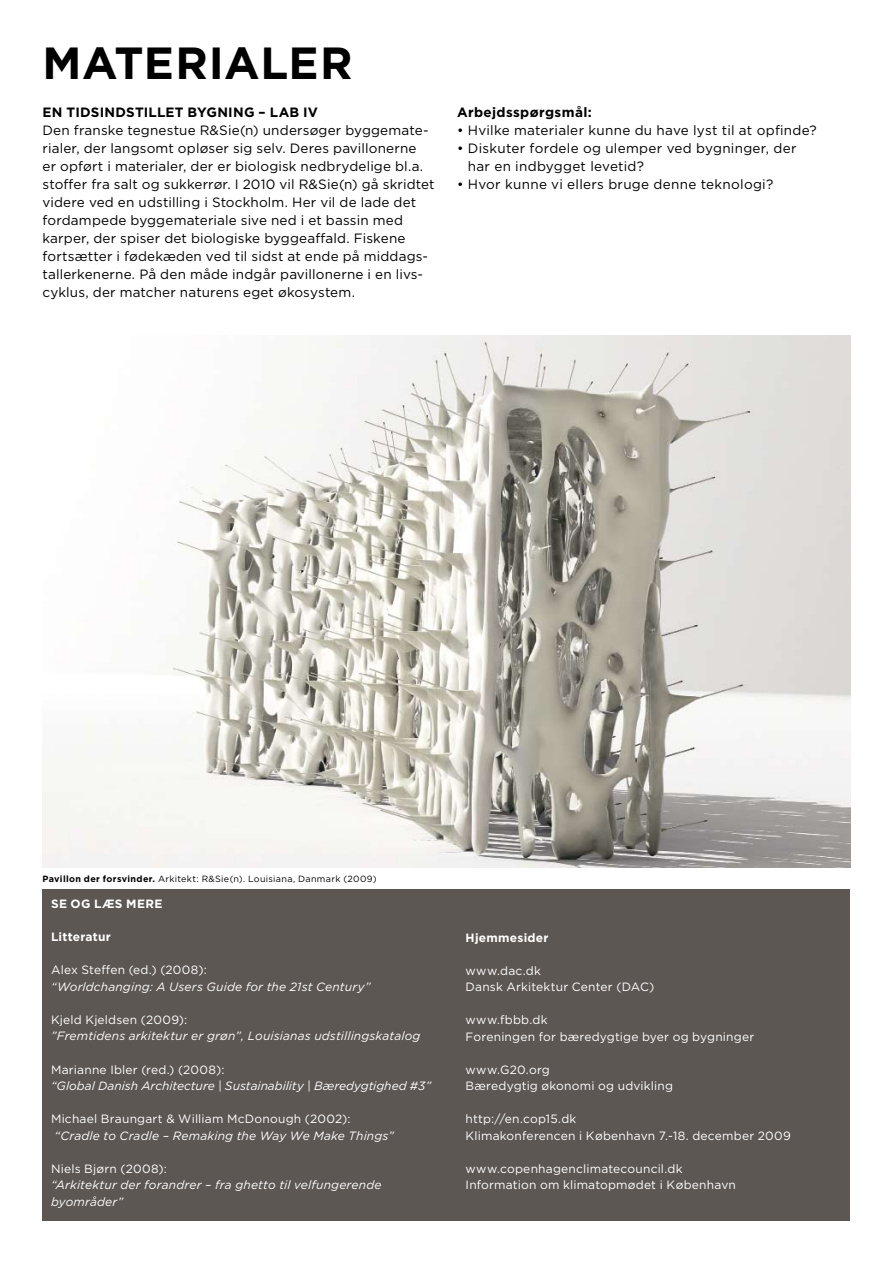
<style>
.page{position:relative;width:893px;height:1263px;background:#fff}
.page>*{position:absolute;margin:0;border:0;box-sizing:border-box;transform-origin:0 0}
.t1{font:700 45px "Gotham";color:#000}
.t2{font:13.5px/18px "Gotham";letter-spacing:.015em;color:#000}
.t3{font:700 13.5px "Gotham";letter-spacing:.02em;color:#000}
.t4{font:12px/16.5px "Gotham";letter-spacing:.02em;color:#fff}
.t5{font:italic 12px/16.5px "Gotham";letter-spacing:.01em;color:#fff}
.t6{font:700 12px "Gotham";letter-spacing:.025em;color:#fff}
.t7{font:9px "Gotham";letter-spacing:.035em;color:#000}
.s1{font-weight:700}
</style>
<div class="page">
<div style="left:43px;top:889px;width:807px;height:331px;background:#5d5753"></div>
<img style="left:43px;top:336px;width:807px;height:531px">
<h1 class="t1" style="left:43px;top:33px;width:132px">MATERIALER</h1>
<p class="t3" style="left:43px;top:103px;width:238px">En tidsin dstillet bygn ing – LAB</p>
<p class="t3" style="left:303px;top:103px;width:16px">IV</p>
<p class="t2" style="left:43px;top:121px;width:393px">Den franske tegnestue R&amp;Sie(n) undersøger byggemate&shy;rialer, der langsomt opløser sig selv. Deres pavillonerne<br>er opført i materialer, der er biologisk nedbrydelige bl.a. stoffer fra salt og sukkerrør. I 2010 vil R&amp;Sie(n) gå skridtet videre ved en udstilling i Stockholm. Her vil de lade det fordampede byggemateriale sive ned i et bassin med karper, der spiser det biologiske byggeaffald. Fiskene fortsætter i fødekæden ved til sidst at ende på middags&shy;tallerkenerne. På den måde indgår pavillonerne i en livs&shy;cyklus, der matcher naturens eget økosystem.</p>
<p class="t3" style="left:457px;top:103px;width:136px">Arbejdsspørgsmål:</p>
<p class="t2" style="left:457px;top:121px;width:361px">• Hvilke materialer kunne du have lyst til at opfinde?</p>
<p class="t2" style="left:468px;top:139px;width:330px;text-indent:-11px">• Diskuter fordele og ulemper ved bygninger, der har en indbygget levetid?</p>
<p class="t2" style="left:457px;top:175px;width:318px">• Hvor kunne vi ellers bruge denne teknologi?</p>
<p class="t7" style="left:43px;top:873px;width:336px"><span class="s1">Pavillon der forsvinder.</span> Arkitekt: R&amp;Sie(n). Louisiana, Danmark (2009)</p>
<p class="t6" style="left:51px;top:896px;width:85px">SE OG LÆSMERE</p>
<p class="t6" style="left:51px;top:929px;width:61px">Litteratur</p>
<p class="t4" style="left:51px;top:962px;width:157px">Alex Steffen (ed.) (2008):</p>
<p class="t5" style="left:51px;top:978px;width:321px">“Worldchanging: A Users Guide for the 21st Century”</p>
<p class="t4" style="left:51px;top:1011px;width:138px">Kjeld Kjeldsen (2009):</p>
<p class="t5" style="left:51px;top:1028px;width:371px">”Fremtidens arkitektur er grøn”, Louisianas udstillingskatalog</p>
<p class="t4" style="left:51px;top:1061px;width:175px">Marianne Ibler (red.) (2008):</p>
<p class="t5" style="left:51px;top:1077px;width:382px">“Global Danish Architecture | Sustainability | Bæredygtighed #3”</p>
<p class="t4" style="left:51px;top:1110px;width:301px">Michael Braungart &amp; William McDonough (2002):</p>
<p class="t5" style="left:55px;top:1127px;width:341px">“Cradle to Cradle – Remaking the Way We Make Things”</p>
<p class="t4" style="left:51px;top:1160px;width:117px">Niels Bjørn (2008):</p>
<p class="t5" style="left:51px;top:1176px;width:332px">“Arkitektur der forandrer – fra ghetto til velfungerende byområder”</p>
<p class="t6" style="left:466px;top:929px;width:84px">Hjemmesider</p>
<p class="t4" style="left:466px;top:962px;width:190px">www.dac.dk<br>Dansk Arkitektur Center (DAC)</p>
<p class="t4" style="left:466px;top:1011px;width:290px">www.fbbb.dk<br>Foreningen for bæredygtige byer og bygninger</p>
<p class="t4" style="left:466px;top:1061px;width:209px">www.G20.org<br>Bæredygtig økonomi og udvikling</p>
<p class="t4" style="left:466px;top:1110px;width:327px">http://en.cop15.dk<br>Klimakonferencen i København 7.-18. december 2009</p>
<p class="t4" style="left:466px;top:1160px;width:272px">www.copenhagenclimatecouncil.dk<br>Information om klimatopmødet i København</p>
</div>
